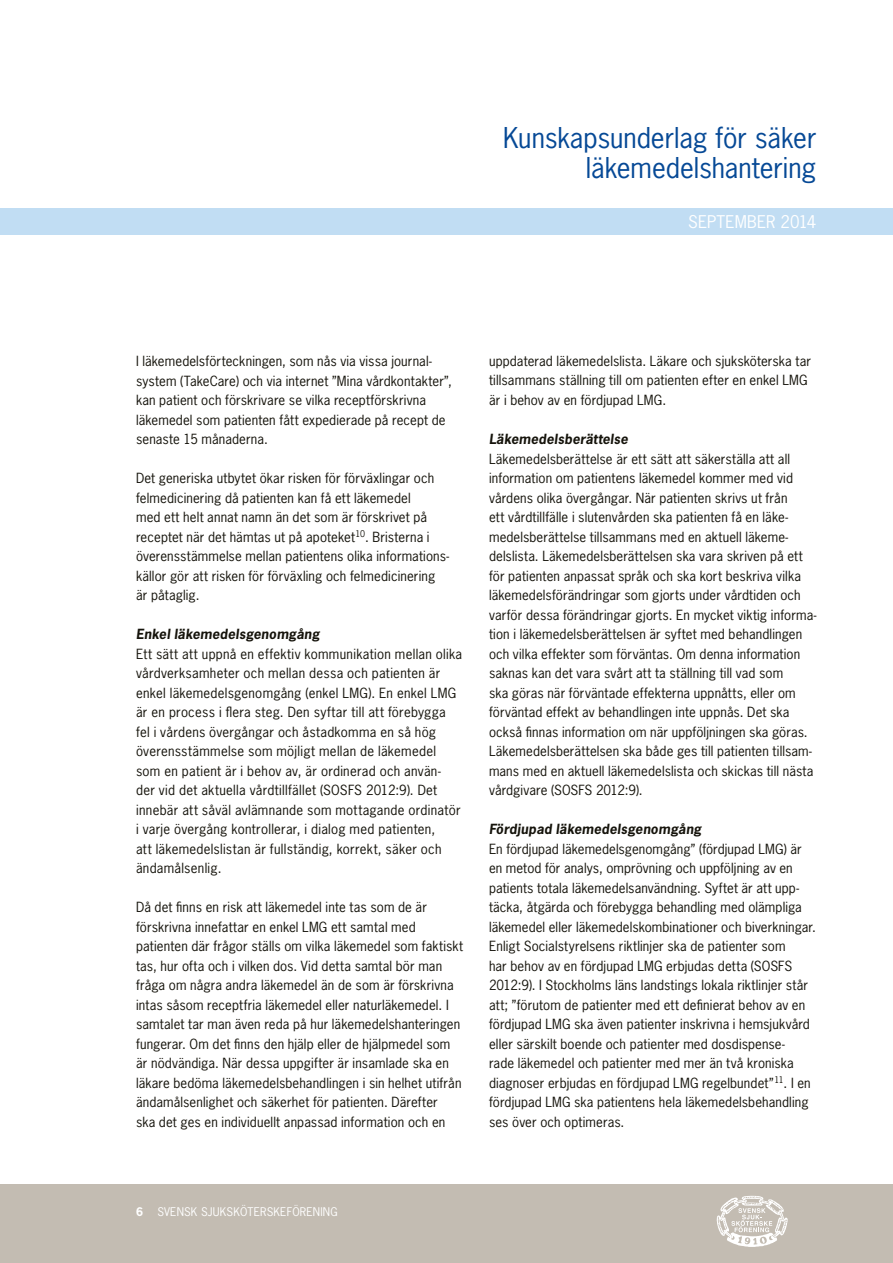
<style>
.page{position:relative;width:893px;height:1263px;background:#fff}
.page>*{position:absolute;margin:0;border:0;box-sizing:border-box;transform-origin:0 0}
.t1{font:27px/30px "News Gothic";letter-spacing:-.005em;color:#064996;text-align:right}
.t2{font:16.5px "News Gothic Std";letter-spacing:-.005em;color:#fff}
.t3{font:13.2px/19.5px "News Gothic Std";letter-spacing:.01em;color:#15130b}
.t4{font:italic 700 13.2px "News Gothic Std";letter-spacing:.015em;color:#15130b}
.t5{font:11.25px "News Gothic Std";letter-spacing:.015em;color:#fff}
.t6{font:700 11.25px "News Gothic Std";color:#fff}
</style>
<div class="page">
<div style="left:0;top:1184px;width:893px;height:79px;background:#c3bcb2"></div>
<div style="left:0;top:208px;width:893px;height:27px;background:#c1ddf3"></div>
<svg style="left:717px;top:1196px;width:71px;height:51px"></svg>
<h1 class="t1" style="left:503px;top:123px;width:315px">Kunskapsunderlag för säker läkemedelshantering</h1>
<p class="t2" style="left:688px;top:211px;width:130px">SEPTEMBER 2014</p>
<p class="t3" style="left:136px;top:351px;width:317px">I läkemedelsförteckningen, som nås via vissa journal&shy;system (TakeCare) och via internet ”Mina vårdkontakter”, kan patient och förskrivare se vilka receptförskrivna läkemedel som patienten fått expedierade på recept de senaste 15 månaderna.</p>
<p class="t3" style="left:136px;top:468px;width:314px">Det generiska utbytet ökar risken för förväxlingar och felmedicinering då patienten kan få ett läkemedel<br>med ett helt annat namn än det som är förskrivet på receptet när det hämtas ut på apoteket<sup>10</sup>. Bristerna i överensstämmelse mellan patientens olika informations&shy;källor gör att risken för förväxling och felmedicinering är påtaglig.</p>
<p class="t4" style="left:136px;top:625px;width:185px">Enkel läkemedelsgenomgång</p>
<p class="t3" style="left:136px;top:644px;width:328px">Ett sätt att uppnå en effektiv kommunikation mellan olika vårdverksamheter och mellan dessa och patienten är enkel läkemedelsgenomgång (enkel LMG). En enkel LMG är en process i flera steg. Den syftar till att förebygga fel i vårdens övergångar och åstadkomma en så hög överensstämmelse som möjligt mellan de läkemedel som en patient är i behov av, är ordinerad och använ&shy;der vid det aktuella vårdtillfället (SOSFS 2012:9). Det innebär att såväl avlämnande som mottagande ordinatör i varje övergång kontrollerar, i dialog med patienten,<br>att läkemedelslistan är fullständig, korrekt, säker och ändamålsenlig.</p>
<p class="t3" style="left:136px;top:897px;width:329px">Då det finns en risk att läkemedel inte tas som de är förskrivna innefattar en enkel LMG ett samtal med patienten där frågor ställs om vilka läkemedel som faktiskt tas, hur ofta och i vilken dos. Vid detta samtal bör man fråga om några andra läkemedel än de som är förskrivna intas såsom receptfria läkemedel eller naturläkemedel. I samtalet tar man även reda på hur läkemedelshanteringen fungerar. Om det finns den hjälp eller de hjälpmedel som är nödvändiga. När dessa uppgifter är insamlade ska en läkare bedöma läkemedelsbehandlingen i sin helhet utifrån ändamålsenlighet och säkerhet för patienten. Därefter<br>ska det ges en individuellt anpassad information och en</p>
<p class="t3" style="left:489px;top:351px;width:323px">uppdaterad läkemedelslista. Läkare och sjuksköterska tar tillsammans ställning till om patienten efter en enkel LMG är i behov av en fördjupad LMG.</p>
<p class="t4" style="left:489px;top:430px;width:140px">Läkemedelsberättelse</p>
<p class="t3" style="left:489px;top:449px;width:329px">Läkemedelsberättelse är ett sätt att säkerställa att all information om patientens läkemedel kommer med vid vårdens olika övergångar. När patienten skrivs ut från<br>ett vårdtillfälle i slutenvården ska patienten få en läke&shy;medelsberättelse tillsammans med en aktuell läkeme&shy;delslista. Läkemedelsberättelsen ska vara skriven på ett för patienten anpassat språk och ska kort beskriva vilka läkemedelsförändringar som gjorts under vårdtiden och varför dessa förändringar gjorts. En mycket viktig informa&shy;tion i läkemedelsberättelsen är syftet med behandlingen och vilka effekter som förväntas. Om denna information saknas kan det vara svårt att ta ställning till vad som<br>ska göras när förväntade effekterna uppnåtts, eller om förväntad effekt av behandlingen inte uppnås. Det ska också finnas information om när uppföljningen ska göras.<br>Läkemedelsberättelsen ska både ges till patienten tillsam&shy;mans med en aktuell läkemedelslista och skickas till nästa vårdgivare (SOSFS 2012:9).</p>
<p class="t4" style="left:489px;top:820px;width:214px">Fördjupad läkemedelsgenomgång</p>
<p class="t3" style="left:489px;top:839px;width:328px">En fördjupad läkemedelsgenomgång” (fördjupad LMG) är en metod för analys, omprövning och uppföljning av en patients totala läkemedelsanvändning. Syftet är att upp&shy;täcka, åtgärda och förebygga behandling med olämpliga läkemedel eller läkemedelskombinationer och biverkningar.<br>Enligt Socialstyrelsens riktlinjer ska de patienter som<br>har behov av en fördjupad LMG erbjudas detta (SOSFS 2012:9). I Stockholms läns landstings lokala riktlinjer står att; ”förutom de patienter med ett definierat behov av en fördjupad LMG ska även patienter inskrivna i hemsjukvård eller särskilt boende och patienter med dosdispense-<br>rade läkemedel och patienter med mer än två kroniska diagnoser erbjudas en fördjupad LMG regelbundet”<sup>11</sup>. I en fördjupad LMG ska patientens hela läkemedelsbehandling ses över och optimeras.</p>
<p class="t6" style="left:136px;top:1204px;width:8px">6</p>
<p class="t5" style="left:157px;top:1204px;width:182px">SVENSK SJUKSKÖTERSKEFÖRENING</p>
</div>
